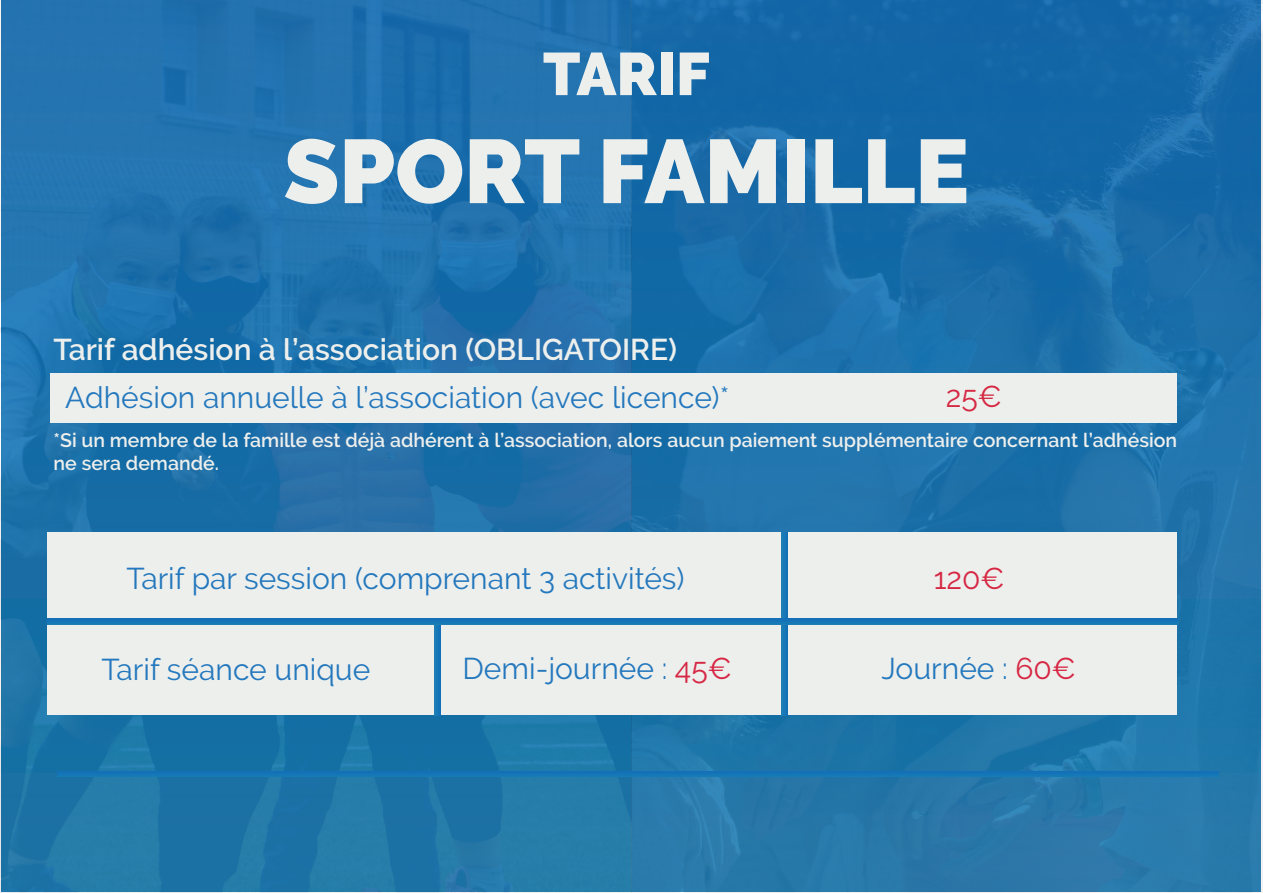
<style>
.page{position:relative;width:1263px;height:893px;background:#fff}
.page>*{position:absolute;margin:0;border:0;box-sizing:border-box;transform-origin:0 0}
.t1{font:900 90px "Raleway";color:#edefed}
.t2{font:900 60px "Raleway";color:#edefed}
.t3{font:30px "Raleway";color:#2478bd}
.t4{font:600 30px "Raleway";color:#edefed}
.t5{font:30px "Raleway";color:#d62743}
.t6{font:30px "Raleway";color:#d52842}
.t7{font:600 19.5px/23.4px "Raleway";color:#edefed}
.s1{color:#d62744}
</style>
<div class="page">
<img style="left:0;top:0;width:1263px;height:893px">
<div style="left:50px;top:373px;width:1127px;height:50px;background:#edefed"></div>
<div style="left:48px;top:532px;width:1129px;height:183px;background:#edefed"></div>
<div style="left:782px;top:532px;width:5px;height:183px;background:#1778b6"></div>
<div style="left:434px;top:622px;width:6px;height:93px;background:#187ab6"></div>
<div style="left:48px;top:619px;width:1129px;height:5px;background:#1575b7"></div>
<div style="left:58px;top:771px;width:1160px;height:6px;background:#1475b7"></div>
<h2 class="t2" style="left:543px;top:39px;width:168px">TARIF</h2>
<h1 class="t1" style="left:284px;top:119px;width:687px">SPORT FAMILLE</h1>
<p class="t4" style="left:54px;top:332px;width:625px">Tarif adhésion à l’association (OBLIGATOIRE)</p>
<p class="t3" style="left:65px;top:380px;width:665px">Adhésion annuelle à l’association (avec licence)*</p>
<p class="t6" style="left:946px;top:379px;width:58px">25€</p>
<p class="t7" style="left:54px;top:428px;width:1125px">*Si un membre de la famille est déjà adhérent à l’association, alors aucun paiement supplémentaire concernant l’adhésion ne sera demandé.</p>
<p class="t3" style="left:126px;top:561px;width:560px">Tarif par session (comprenant 3 activités)</p>
<p class="t5" style="left:934px;top:561px;width:72px">120€</p>
<p class="t3" style="left:102px;top:652px;width:270px">Tarif séance unique</p>
<p class="t3" style="left:462px;top:651px;width:271px">Demi-journée : <span class="s1">45€</span></p>
<p class="t3" style="left:881px;top:651px;width:196px">Journée : <span class="s1">60€</span></p>
</div>
